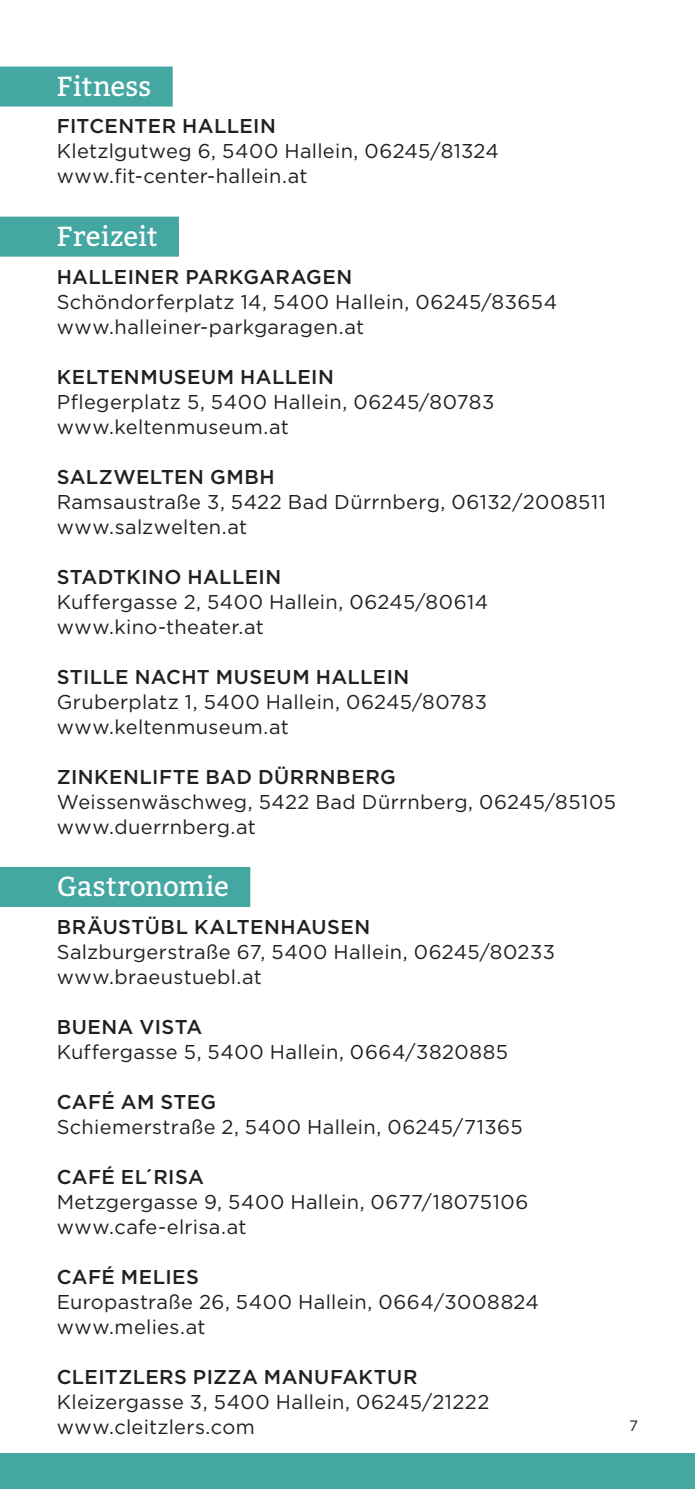
<style>
.page{position:relative;width:695px;height:1489px;background:#fff}
.page>*{position:absolute;margin:0;border:0;box-sizing:border-box;transform-origin:0 0}
.t1{font:27.5px "Bitter";color:#fff}
.t2{font:20px/25px "Gotham";letter-spacing:.015em;color:#231f20}
.t3{font:500 20px "Gotham";letter-spacing:.02em;color:#231f20}
.t4{font:15px "Gotham";color:#231f20}
</style>
<div class="page">
<div style="left:0;top:1453px;width:694px;height:35px;background:#45a7a2"></div>
<div style="left:0;top:66px;width:173px;height:40px;background:#45a7a2"></div>
<div style="left:0;top:216px;width:179px;height:40px;background:#45a7a2"></div>
<div style="left:0;top:866px;width:250px;height:40px;background:#45a7a2"></div>
<h1 class="t1" style="left:57px;top:69px;width:96px">Fitness</h1>
<p class="t3" style="left:57px;top:113px;width:221px">FITCENTER HALLEIN</p>
<p class="t2" style="left:57px;top:138px;width:443px">Kletzlgutweg 6, 5400 Hallein, 06245/81324 www.fit-center-hallein.at</p>
<h1 class="t1" style="left:57px;top:219px;width:102px">Freizeit</h1>
<p class="t3" style="left:57px;top:263px;width:297px">HALLEINER PARKGARAGEN</p>
<p class="t2" style="left:57px;top:288px;width:502px">Schöndorferplatz 14, 5400 Hallein, 06245/83654 www.halleiner-parkgaragen.at</p>
<p class="t3" style="left:57px;top:363px;width:279px">KELTENMUSEUM HALLEIN</p>
<p class="t2" style="left:57px;top:388px;width:439px">Pflegerplatz 5, 5400 Hallein, 06245/80783 www.keltenmuseum.at</p>
<p class="t3" style="left:57px;top:463px;width:219px">SALZWELTEN GMBH</p>
<p class="t2" style="left:57px;top:488px;width:550px">Ramsaustraße 3, 5422 Bad Dürrnberg, 06132/2008511 www.salzwelten.at</p>
<p class="t3" style="left:57px;top:563px;width:226px">STADTKINO HALLEIN</p>
<p class="t2" style="left:57px;top:588px;width:433px">Kuffergasse 2, 5400 Hallein, 06245/80614 www.kino-theater.at</p>
<p class="t3" style="left:57px;top:663px;width:354px">STILLE NACHT MUSEUM HALLEIN</p>
<p class="t2" style="left:57px;top:688px;width:431px">Gruberplatz 1, 5400 Hallein, 06245/80783 www.keltenmuseum.at</p>
<p class="t3" style="left:57px;top:763px;width:340px">ZINKENLIFTE BAD DÜRRNBERG</p>
<p class="t2" style="left:57px;top:788px;width:560px">Weissenwäschweg, 5422 Bad Dürrnberg, 06245/85105 www.duerrnberg.at</p>
<h1 class="t1" style="left:57px;top:869px;width:174px">Gastronomie</h1>
<p class="t3" style="left:57px;top:913px;width:315px">BRÄUSTÜBL KALTENHAUSEN</p>
<p class="t2" style="left:57px;top:938px;width:499px">Salzburgerstraße 67, 5400 Hallein, 06245/80233 www.braeustuebl.at</p>
<p class="t3" style="left:57px;top:1013px;width:147px">BUENA VISTA</p>
<p class="t2" style="left:57px;top:1038px;width:453px">Kuffergasse 5, 5400 Hallein, 0664/3820885</p>
<p class="t3" style="left:57px;top:1088px;width:161px">CAFÉ AM STEG</p>
<p class="t2" style="left:57px;top:1113px;width:467px">Schiemerstraße 2, 5400 Hallein, 06245/71365</p>
<p class="t3" style="left:57px;top:1163px;width:149px">CAFÉ EL´RISA</p>
<p class="t2" style="left:57px;top:1188px;width:473px">Metzgergasse 9, 5400 Hallein, 0677/18075106 www.cafe-elrisa.at</p>
<p class="t3" style="left:57px;top:1263px;width:144px">CAFÉ MELIES</p>
<p class="t2" style="left:57px;top:1288px;width:483px">Europastraße 26, 5400 Hallein, 0664/3008824 www.melies.at</p>
<p class="t3" style="left:57px;top:1363px;width:362px">CLEITZLERS PIZZA MANUFAKTUR</p>
<p class="t2" style="left:57px;top:1388px;width:434px">Kleizergasse 3, 5400 Hallein, 06245/21222 www.cleitzlers.com</p>
<p class="t4" style="left:629px;top:1416px;width:10px">7</p>
</div>
